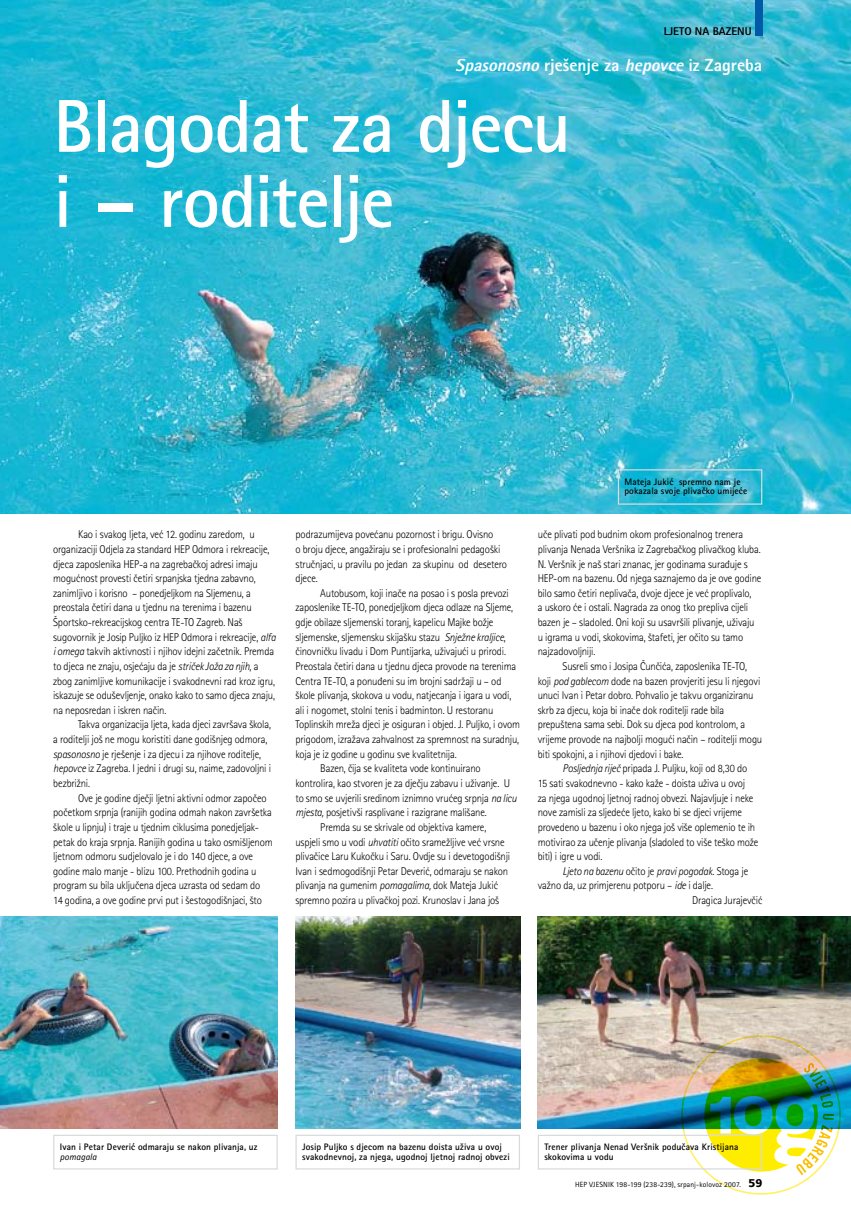
<style>
.page{position:relative;width:851px;height:1205px;background:#fff}
.page>*{position:absolute;margin:0;border:0;box-sizing:border-box;transform-origin:0 0}
.t1{font:700 75px/75px "Rotis Sans Serif";letter-spacing:-.025em;color:#fff}
.t2{font:800 17.5px "Rotis Sans Serif";color:#fff}
.t3{font:300 11.25px/14.6px "Rotis Sans Serif";letter-spacing:-.015em;color:#000;scale:.95 1}
.t4{font:italic 300 11.25px "Rotis Sans Serif";letter-spacing:-.015em;color:#000;scale:.95 1}
.t5{font:800 11.25px "Rotis Sans Serif";color:#000}
.t6{font:700 9.38px/9.4px "Rotis Sans Serif";letter-spacing:.01em;color:#000}
.t7{font:italic 9.38px "Rotis Sans Serif";letter-spacing:.01em;color:#000}
.t8{font:7.5px "Rotis Sans Serif";letter-spacing:.02em;color:#000}
.s1{font-style:italic}
.s2{font-style:normal}
.s3{font-family:"Frutiger";font-weight:900;font-size:11.25px}
</style>
<div class="page">
<img style="left:0;top:0;width:850px;height:514px">
<img style="left:537px;top:916px;width:313px;height:213px">
<img style="left:0;top:916px;width:278px;height:212px">
<div style="left:755px;top:0;width:7px;height:35px;background:#005aa9"></div>
<div style="left:617px;top:469px;width:145px;height:36px;border:1px solid #d8dadc"></div>
<div style="left:53px;top:1134px;width:225px;height:35px;border:1px solid #d8dadc"></div>
<img style="left:295px;top:916px;width:225px;height:213px">
<div style="left:295px;top:1134px;width:225px;height:35px;border:1px solid #d8dadc"></div>
<div style="left:537px;top:1134px;width:225px;height:35px;border:1px solid #d8dadc"></div>
<img style="left:681px;top:1035px;width:159px;height:140px">
<p class="t5" style="left:663px;top:24px;width:7px">ljeto</p>
<p class="t5" style="left:695px;top:24px;width:25px">na bazenu</p>
<h2 class="t2" style="left:455px;top:54px;width:308px"><span class="s1">Spasonosno</span> rje{enje za <span class="s1">hepovce</span>iz Zagreba</h2>
<h1 class="t1" style="left:53px;top:87px;width:519px">Blagodat za djecu i – roditelje</h1>
<p class="t6" style="left:624px;top:477px;width:124px">Mateja Juki} spremno nam je pokazala svoje pliva~ko umije}e</p>
<p class="t3" style="left:53px;top:527px;width:236px;text-indent:25px">Kao i svakog ljeta, ve} 12. godinu zaredom, u organizaciji Odjela za standard HEP Odmora i rekreacije, djeca zaposlenika HEP-a na zagreba~koj adresi imaju mogu}nost provesti ~etiri srpanjska tjedna zabavno, zanimljivo i korisno – ponedjeljkom na Sljemenu, a preostala ~etiri dana u tjednu na terenima i bazenu [portsko-rekreacijskog centra TE-TO Zagreb. Na{ sugovornik je Josip Puljko iz HEP Odmora i rekreacije, <span class="s1">alfa i omega</span> takvih aktivnosti i njihov idejni za~etnik. Premda to djeca ne znaju, osje}aju da je <span class="s1">stri~ek Jo`a za njih</span>, a zbog zanimljive komunikacije i svakodnevni rad kroz igru, iskazuje se odu{evljenje, onako kako to samo djeca znaju, na neposredan i iskren na~in.</p>
<p class="t3" style="left:53px;top:717px;width:231px;text-indent:25px">Takva organizacija ljeta, kada djeci zavr{ava {kola, a roditelji jo{ ne mogu koristiti dane godi{njeg odmora, <span class="s1">spasonosno</span> je rje{enje i za djecu i za njihove roditelje, <span class="s1">hepovce</span> iz Zagreba. I jedni i drugi su, naime, zadovoljni i bezbri`ni.</p>
<p class="t3" style="left:53px;top:790px;width:232px;text-indent:25px">Ove je godine dje~ji ljetni aktivni odmor zapo~eo po~etkom srpnja (ranijih godina odmah nakon zavr{etka {kole u lipnju) i traje u tjednim ciklusima ponedjeljak&shy;petak do kraja srpnja. Ranijih godina u tako osmi{ljenom ljetnom odmoru sudjelovalo je i do 140 djece, a ove godine malo manje - blizu 100. Prethodnih godina u program su bila uklju~ena djeca uzrasta od sedam do 14 godina, a ove godine prvi put i {estogodi{njaci, {to</p>
<p class="t3" style="left:295px;top:527px;width:224px">podrazumijeva pove}anu pozornost i brigu. Ovisno<br>o broju djece, anga`iraju se i profesionalni pedago{ki stru~njaci, u pravilu po jedan za skupinu od desetero djece.</p>
<p class="t3" style="left:320px;top:585px;width:200px">Autobusom, koji ina~e na posao i s posla prevozi</p>
<p class="t3" style="left:295px;top:600px;width:231px">zaposlenike TE-TO, ponedjeljkom djeca odlaze na Sljeme,</p>
<p class="t3" style="left:295px;top:615px;width:210px">gdje obilaze sljemenski toranj, kapelicu Majke bo`je</p>
<p class="t3" style="left:295px;top:629px;width:223px">sljemenske, sljemensku skija{ku stazu <span class="s1">Snje`ne kraljice</span>,</p>
<p class="t3" style="left:295px;top:644px;width:223px">~inovni~ku livadu i Dom Puntijarka, u`ivaju}i u prirodi.</p>
<p class="t3" style="left:295px;top:659px;width:234px">Preostala ~etiri dana u tjednu djeca provode na terenima</p>
<p class="t3" style="left:295px;top:673px;width:218px">Centra TE-TO, a ponu|eni su im brojni sadr`aji u – od</p>
<p class="t3" style="left:295px;top:688px;width:229px">{kole plivanja, skokova u vodu, natjecanja i igara u vodi,</p>
<p class="t3" style="left:295px;top:702px;width:210px">ali i nogomet, stolni tenis i badminton. U restoranu</p>
<p class="t3" style="left:295px;top:717px;width:238px">Toplinskih mre`a djeci je osiguran i objed. J. Puljko, i ovom</p>
<p class="t3" style="left:295px;top:732px;width:237px">prigodom, izra`ava zahvalnost za spremnost na suradnju,</p>
<p class="t3" style="left:295px;top:746px;width:171px">koja je iz godine u godinu sve kvalitetnija.</p>
<p class="t3" style="left:320px;top:761px;width:170px">Bazen, ~ija se kvaliteta vode kontinuirano</p>
<p class="t3" style="left:295px;top:776px;width:227px">kontrolira, kao stvoren je za dje~ju zabavu i u`ivanje. U</p>
<p class="t3" style="left:295px;top:790px;width:234px">to smo se uvjerili sredinom iznimno vru}eg srpnja <span class="s1">na licu</span></p>
<p class="t3" style="left:295px;top:805px;width:203px"><span class="s1">mjesta,</span> posjetiv{i rasplivane i razigrane mali{ane.</p>
<p class="t3" style="left:320px;top:819px;width:176px">Premda su se skrivale od objektiva kamere,</p>
<p class="t3" style="left:295px;top:834px;width:221px">uspjeli smo u vodi <span class="s1">uhvatiti</span> o~ito srame`ljive ve} vrsne</p>
<p class="t3" style="left:295px;top:849px;width:227px">pliva~ice Laru Kuko~ku i Saru. Ovdje su i devetogodi{nji</p>
<p class="t3" style="left:295px;top:863px;width:225px">Ivan i sedmogodi{nji Petar Deveri}, odmaraju se nakon</p>
<p class="t3" style="left:295px;top:878px;width:215px">plivanja na gumenim <span class="s1">pomagalima,</span> dok Mateja Juki}</p>
<p class="t3" style="left:295px;top:893px;width:216px">spremno pozira u pliva~koj pozi. Krunoslav i Jana jo{</p>
<p class="t3" style="left:537px;top:527px;width:237px">u~e plivati pod budnim okom profesionalnog trenera plivanja Nenada Ver{nika iz Zagreba~kog pliva~kog kluba.<br>N. Ver{nik je na{ stari znanac, jer godinama sura|uje s HEP-om na bazenu. Od njega saznajemo da je ove godine bilo samo ~etiri nepliva~a, dvoje djece je ve} proplivalo,<br>a uskoro }e i ostali. Nagrada za onog tko prepliva cijeli bazen je – sladoled. Oni koji su usavr{ili plivanje, u`ivaju u igrama u vodi, skokovima, {tafeti, jer o~ito su tamo najzadovoljniji.</p>
<p class="t3" style="left:537px;top:659px;width:238px;text-indent:25px">Susreli smo i Josipa ^un~i}a, zaposlenika TE-TO, koji <span class="s1">pod gablecom</span> do|e na bazen provjeriti jesu li njegovi unuci Ivan i Petar dobro. Pohvalio je takvu organiziranu skrb za djecu, koja bi ina~e dok roditelji rade bila prepu{tena sama sebi. Dok su djeca pod kontrolom, a vrijeme provode na najbolji mogu}i na~in – roditelji mogu biti spokojni, a i njihovi djedovi i bake.</p>
<p class="t3" style="left:537px;top:761px;width:234px;text-indent:25px"><span class="s1">Posljednja rije~</span> pripada J. Puljku, koji od 8,30 do 15 sati svakodnevno - kako ka`e - doista u`iva u ovoj<br>za njega ugodnoj ljetnoj radnoj obvezi. Najavljuje i neke nove zamisli za sljede}e ljeto, kako bi se djeci vrijeme provedeno u bazenu i oko njega jo{ vi{e oplemenio te ih motivirao za u~enje plivanja (sladoled to vi{e te{ko mo`e biti) i igre u vodi.</p>
<p class="t4" style="left:562px;top:864px;width:197px">Ljeto na bazenu <span class="s2">o~ito je</span> pravi pogodak<span class="s2">. Stoga je</span></p>
<p class="t3" style="left:537px;top:878px;width:186px">va`no da, uz primjerenu potporu – <span class="s1">ide</span> i dalje.</p>
<p class="t3" style="left:692px;top:893px;width:75px">Dragica Jurajev~i}</p>
<p class="t6" style="left:60px;top:1142px;width:199px">Ivan i Petar Deveri} odmaraju se nakon plivanja, uz</p>
<p class="t7" style="left:60px;top:1151px;width:38px">pomagala</p>
<p class="t6" style="left:302px;top:1142px;width:209px">Josip Puljko s djecom na bazenu doista u`iva u ovoj svakodnevnoj, za njega, ugodnoj ljetnoj radnoj obvezi</p>
<p class="t6" style="left:544px;top:1142px;width:195px">Trener plivanja Nenad Ver{nik podu~ava Kristijana skokovima u vodu</p>
<p class="t8" style="left:575px;top:1180px;width:189px">HEP VJESNIK 198-199 (238-239), srpanj-kolovoz 2007. <span class="s3">59</span></p>
</div>
